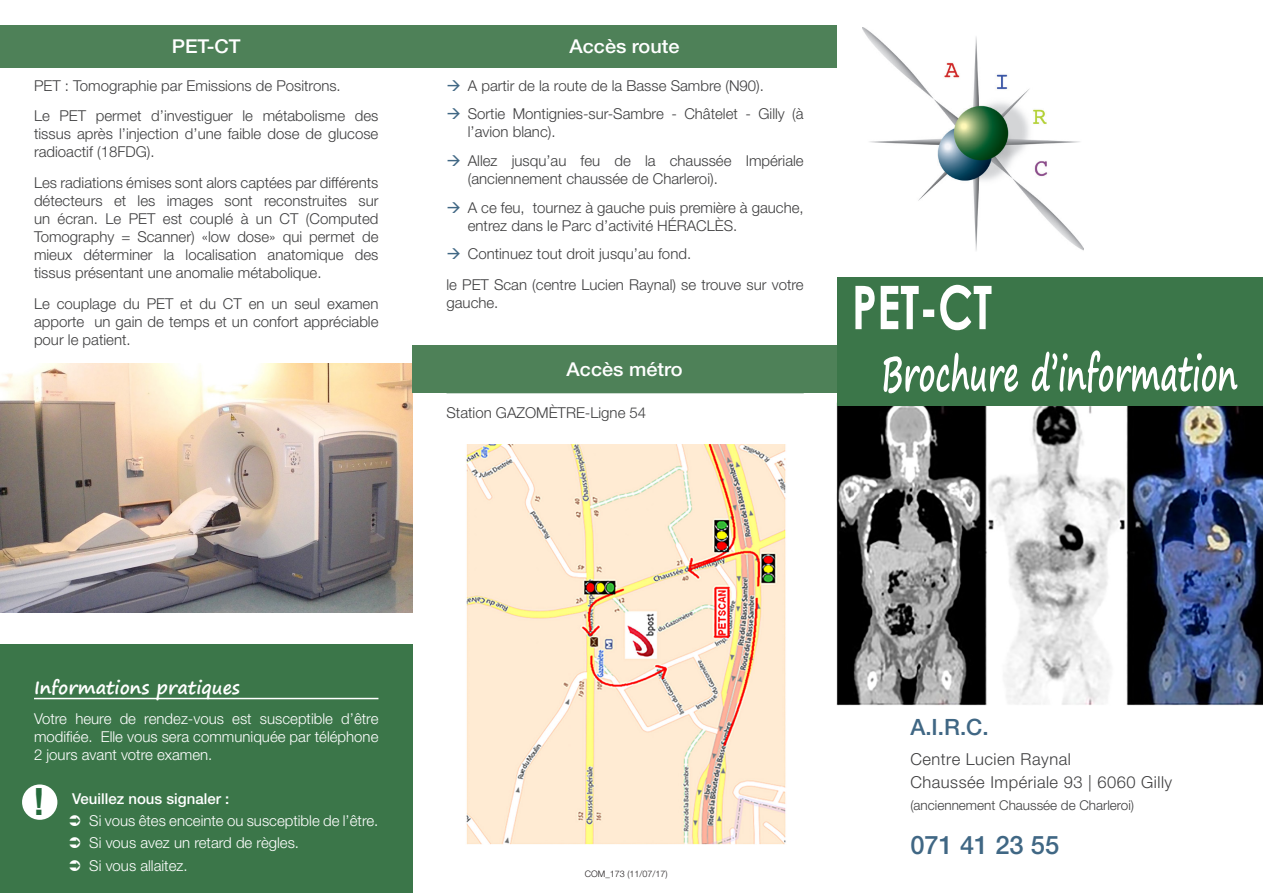
<style>
.page{position:relative;width:1263px;height:893px;background:#fff}
.page>*{position:absolute;margin:0;border:0;box-sizing:border-box;transform-origin:0 0}
.t1{font:700 37.5px "Arial";color:#256b3c}
.t2{font:500 25.5px "Helvetica Neue LT Std";color:#406784}
.t3{font:500 22.5px "Helvetica Neue LT Std";color:#406784}
.t4{font:500 19.05px "Helvetica Neue LT Std";color:#fff;scale:1.04 1}
.t5{font:700 18px "Segoe Print";color:#fff}
.t6{font:300 16.5px "Helvetica Neue LT Std";letter-spacing:.03em;color:#3e3e3f}
.t7{font:300 15px/18px "Helvetica Neue LT Std";color:#3e3e3f}
.t8{font:300 15px/18px "Helvetica Neue LT Std";color:#fff;text-align:justify}
.t9{font:500 15px "Helvetica Neue LT Std";color:#fff}
.t10{font:300 13.5px "Helvetica Neue LT Std";color:#3e3e3f}
.t11{font:300 9px "Helvetica Neue LT Std";color:#231f20}
.s1{color:#406784}
</style>
<div class="page">
<img style="left:862px;top:28px;width:221px;height:223px">
<img style="left:466px;top:444px;width:320px;height:401px">
<img style="left:0;top:364px;width:412px;height:248px">
<div style="left:0;top:644px;width:412px;height:249px;background:#3b7649"></div>
<hr style="left:34px;top:698px;width:344px;height:1px;background:#fff">
<img style="left:837px;top:400px;width:426px;height:306px">
<div style="left:838px;top:277px;width:425px;height:129px;background:#3b7649"></div>
<svg style="left:855px;top:285px;width:136px;height:45px"></svg>
<svg style="left:883px;top:350px;width:354px;height:43px"></svg>
<div style="left:0;top:25px;width:412px;height:43px;background:#4e8158"></div>
<div style="left:412px;top:25px;width:425px;height:43px;background:#4e8158"></div>
<div style="left:412px;top:345px;width:425px;height:48px;background:#4e8158"></div>
<div style="left:22px;top:784px;width:35px;height:36px;background:#fff;border-radius:50%"></div>
<p class="t4" style="left:172px;top:35px;width:68px">PET-CT</p>
<p class="t4" style="left:570px;top:35px;width:107px">Accès route</p>
<p class="t7" style="left:34px;top:76px;width:308px">PET : Tomographie par Emissions de Positrons.</p>
<p class="t7" style="left:34px;top:107px;width:346px;text-align:justify">Le PET permet d’investiguer le métabolisme des tissus après l’injection d’une faible dose de glucose radioactif (18FDG).</p>
<p class="t7" style="left:34px;top:174px;width:346px;text-align:justify">Les radiations émises sont alors captées par différents détecteurs et les images sont reconstruites sur un écran. Le PET est couplé à un CT (Computed Tomography = Scanner) «low dose» qui permet de mieux déterminer la localisation anatomique des tissus présentant une anomalie métabolique.</p>
<p class="t7" style="left:34px;top:294px;width:346px;text-align:justify">Le couplage du PET et du CT en un seul examen apporte un gain de temps et un confort appréciable pour le patient.</p>
<p class="t7" style="left:446px;top:76px;width:319px"><span class="s1">→</span> A partir de la route de la Basse Sambre (N90).</p>
<p class="t7" style="left:468px;top:105px;width:337px;text-indent:-21px"><span class="s1">→</span> Sortie Montignies-sur-Sambre - Châtelet - Gilly (à l’avion blanc).</p>
<p class="t7" style="left:468px;top:151px;width:337px;text-indent:-21px"><span class="s1">→</span> Allez jusqu’au feu de la chaussée Impériale (anciennement chaussée de Charleroi).</p>
<p class="t7" style="left:468px;top:198px;width:337px;text-indent:-21px"><span class="s1">→</span> A ce feu, tournez à gauche puis première à gauche, entrez dans le Parc d’activité HÉRACLÈS.</p>
<p class="t7" style="left:446px;top:245px;width:246px"><span class="s1">→</span> Continuez tout droit jusqu’au fond.</p>
<p class="t7" style="left:446px;top:275px;width:359px">le PET Scan (centre Lucien Raynal) se trouve sur votre gauche.</p>
<p class="t4" style="left:567px;top:358px;width:113px">Accès métro</p>
<p class="t7" style="left:446px;top:404px;width:201px">Station GAZOMÈTRE-Ligne 54</p>
<p class="t5" style="left:34px;top:671px;width:207px">Informations pratiques</p>
<p class="t8" style="left:34px;top:710px;width:346px">Votre heure de rendez-vous est susceptible d’être modifiée. Elle vous sera communiquée par téléphone 2 jours avant votre examen.</p>
<p class="t9" style="left:72px;top:789px;width:159px">Veuillez nous signaler :</p>
<p class="t8" style="left:89px;top:811px;width:291px">Si vous êtes enceinte ou susceptible de l’être.</p>
<p class="t8" style="left:89px;top:834px;width:211px">Si vous avez un retard de règles.</p>
<p class="t8" style="left:89px;top:856px;width:100px">Si vous allaitez.</p>
<p class="t1" style="left:33px;top:777px;width:14px">!</p>
<p class="t11" style="left:585px;top:868px;width:84px">COM_173 (11/07/17)</p>
<p class="t3" style="left:910px;top:713px;width:80px">A.I.R.C.</p>
<p class="t6" style="left:910px;top:749px;width:162px">Centre Lucien Raynal</p>
<p class="t6" style="left:910px;top:772px;width:263px">Chaussée Impériale 93 | 6060 Gilly</p>
<p class="t10" style="left:910px;top:797px;width:225px">(anciennement Chaussée de Charleroi)</p>
<p class="t2" style="left:910px;top:829px;width:150px">071 41 23 55</p>
</div>
